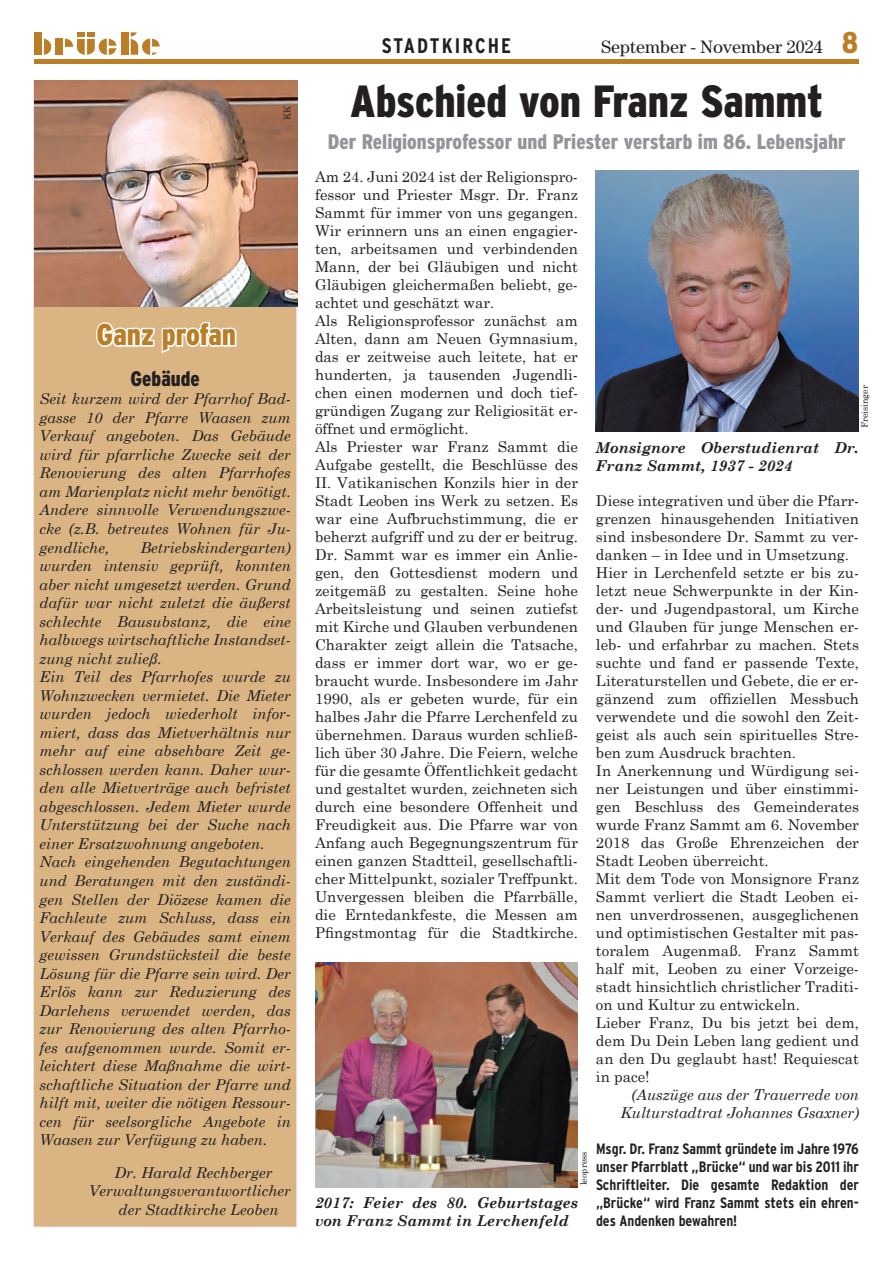
<style>
.page{position:relative;width:893px;height:1263px;background:#fff}
.page>*{position:absolute;margin:0;border:0;box-sizing:border-box;transform-origin:0 0}
.t1{font:900 condensed 45px "Interstate";color:#231f20}
.t2{font:900 condensed 30px "Interstate";color:#bb7e27}
.t3{font:900 condensed 21px "Interstate";color:#939598}
.t4{font:700 condensed 21px "Interstate";color:#231f20}
.t5{font:900 condensed 21px "Interstate";color:#231f20}
.t6{font:18px "Century LT";color:#231f20}
.t7{font:700 condensed 18px "Interstate";color:#231f20}
.t8{font:15px/18px "Century Schoolbook";color:#231f20}
.t9{font:italic 15px/18.6px "Century Schoolbook";color:#231f20;text-align:justify}
.t10{font:700 condensed 15px/18px "Interstate";color:#231f20;text-align:justify}
.t11{font:italic 700 15px/18px "Century Schoolbook";color:#231f20}
.t12{font:9px "Century Schoolbook";color:#231f20}
.s1{font-family:"Interstate";font-weight:900;font-stretch:condensed;font-size:30px;color:#bb7e27}
</style>
<div class="page">
<div style="left:34px;top:59px;width:825px;height:5px;background:#bb7e27"></div>
<div style="left:34px;top:32px;width:8px;height:23px;background:#bb7e27"></div>
<div style="left:121px;top:32px;width:7px;height:23px;background:#bb7e27"></div>
<div style="left:55px;top:38px;width:8px;height:17px;background:#bb7e27"></div>
<svg style="left:65px;top:32px;width:51px;height:23px"></svg>
<svg style="left:44px;top:38px;width:7px;height:17px"></svg>
<svg style="left:131px;top:32px;width:29px;height:23px"></svg>
<div style="left:33px;top:81px;width:264px;height:1146px;background:#dab583;border:1px solid #eeecf5"></div>
<img style="left:34px;top:81px;width:263px;height:226px">
<svg style="left:96px;top:321px;width:141px;height:32px"></svg>
<svg style="left:595px;top:170px;width:254px;height:20px"></svg>
<img style="left:315px;top:963px;width:263px;height:224px">
<img style="left:596px;top:171px;width:263px;height:260px">
<p class="t12" style="left:282px;top:120px;width:16px;rotate:-90deg">KK</p>
<h2 class="t2" style="left:97px;top:318px;width:141px">Ganz profan</h2>
<h3 class="t5" style="left:131px;top:367px;width:71px">Gebäude</h3>
<p class="t9" style="left:40px;top:389px;width:253px">Seit kurzem wird der Pfarrhof Bad&shy;gasse 10 der Pfarre Waasen zum Verkauf angeboten. Das Gebäude wird für pfarrliche Zwecke seit der Renovierung des alten Pfarrhofes am Marienplatz nicht mehr benötigt.<br>Andere sinnvolle Verwendungszwe&shy;cke (z.B. betreutes Wohnen für Ju&shy;gendliche,</p>
<p class="t9" style="left:40px;top:538px;width:253px;text-align:left;text-indent:101px">Betriebskindergarten) wurden intensiv geprüft, konnten aber nicht umgesetzt werden. Grund dafür war nicht zuletzt die äußerst schlechte Bausubstanz, die eine halbwegs wirtschaftliche Instandset&shy;zung nicht zuließ.<br>Ein Teil des Pfarrhofes wurde zu Wohnzwecken vermietet. Die Mieter wurden jedoch wiederholt infor&shy;miert, dass das Mietverhältnis nur mehr auf eine absehbare Zeit ge&shy;schlossen werden kann. Daher wur&shy;den alle Mietverträge auch befristet abgeschlossen. Jedem Mieter wurde Unterstützung bei der Suche nach einer Ersatzwohnung angeboten.<br>Nach eingehenden Begutachtungen und Beratungen mit den zuständi&shy;gen Stellen der Diözese kamen die Fachleute zum Schluss, dass ein Verkauf des Gebäudes samt einem gewissen Grundstücksteil die beste Lösung für die Pfarre sein wird. Der Erlös kann zur Reduzierung des Darlehens verwendet werden, das zur Renovierung des alten Pfarrho&shy;fes aufgenommen wurde. Somit er&shy;leichtert diese Maßnahme die wirt&shy;schaftliche Situation der Pfarre und hilft mit, weiter die nötigen Ressour&shy;cen für seelsorgliche Angebote in Waasen zur Verfügung zu haben.</p>
<p class="t9" style="left:114px;top:1163px;width:160px">Dr. Harald Rechberger</p>
<p class="t9" style="left:89px;top:1181px;width:203px">Verwaltungsverantwortlicher</p>
<p class="t9" style="left:119px;top:1200px;width:161px">der Stadtkirche Leoben</p>
<p class="t7" style="left:431px;top:38px;width:33px">XXX</p>
<p class="t6" style="left:601px;top:37px;width:258px">September - November 2024 <span class="s1">8</span></p>
<h3 class="t4" style="left:382px;top:34px;width:131px">stadtkirche</h3>
<h1 class="t1" style="left:350px;top:76px;width:475px">Abschied von Franz Sammt</h1>
<h3 class="t3" style="left:328px;top:130px;width:519px">Der Religionsprofessor und Priester verstarb im 86. Lebensjahr</h3>
<p class="t8" style="left:315px;top:167px;width:264px">Am 24. Juni 2024 ist der Religionspro&shy;fessor und Priester Msgr. Dr. Franz Sammt für immer von uns gegangen.<br>Wir erinnern uns an einen engagier&shy;ten, arbeitsamen und verbindenden Mann, der bei Gläubigen und nicht Gläubigen gleichermaßen beliebt, ge&shy;achtet und geschätzt war.<br>Als Religionsprofessor zunächst am Alten, dann am Neuen Gymnasium, das er zeitweise auch leitete, hat er hunderten, ja tausenden Jugendli&shy;chen einen modernen und doch tief&shy;gründigen Zugang zur Religiosität er&shy;öffnet und ermöglicht.<br>Als Priester war Franz Sammt die Aufgabe gestellt, die Beschlüsse des II. Vatikanischen Konzils hier in der Stadt Leoben ins Werk zu setzen. Es war eine Aufbruchstimmung, die er beherzt aufgriff und zu der er beitrug.<br>Dr. Sammt war es immer ein Anlie&shy;gen, den Gottesdienst modern und zeitgemäß zu gestalten. Seine hohe Arbeitsleistung und seinen zutiefst mit Kirche und Glauben verbundenen Charakter zeigt allein die Tatsache, dass er immer dort war, wo er ge&shy;braucht wurde. Insbesondere im Jahr 1990, als er gebeten wurde, für ein halbes Jahr die Pfarre Lerchenfeld zu übernehmen. Daraus wurden schließ&shy;lich über 30 Jahre. Die Feiern, welche für die gesamte Öffentlichkeit gedacht und gestaltet wurden, zeichneten sich durch eine besondere Offenheit und Freudigkeit aus. Die Pfarre war von Anfang auch Begegnungszentrum für einen ganzen Stadtteil, gesellschaftli&shy;cher Mittelpunkt, sozialer Treffpunkt.<br>Unvergessen bleiben die Pfarrbälle, die Erntedankfeste, die Messen am Pfingstmontag für die Stadtkirche.</p>
<p class="t12" style="left:859px;top:428px;width:45px;rotate:-90deg">Freisinger</p>
<p class="t11" style="left:596px;top:438px;width:264px">Monsignore Oberstudienrat Dr.<br>Franz Sammt, 1937 - 2024</p>
<p class="t8" style="left:596px;top:491px;width:264px">Diese integrativen und über die Pfarr&shy;grenzen hinausgehenden Initiativen sind insbesondere Dr. Sammt zu ver&shy;danken – in Idee und in Umsetzung.<br>Hier in Lerchenfeld setzte er bis zu&shy;letzt neue Schwerpunkte in der Kin&shy;der- und Jugendpastoral, um Kirche und Glauben für junge Menschen er&shy;leb- und erfahrbar zu machen. Stets suchte und fand er passende Texte, Literaturstellen und Gebete, die er er&shy;gänzend zum offiziellen Messbuch verwendete und die sowohl den Zeit&shy;geist als auch sein spirituelles Stre&shy;ben zum Ausdruck brachten.<br>In Anerkennung und Würdigung sei&shy;ner Leistungen und über einstimmi&shy;gen Beschluss des Gemeinderates wurde Franz Sammt am 6. November 2018 das Große Ehrenzeichen der Stadt Leoben überreicht.<br>Mit dem Tode von Monsignore Franz Sammt verliert die Stadt Leoben ei&shy;nen unverdrossenen, ausgeglichenen und optimistischen Gestalter mit pas&shy;toralem Augenmaß. Franz Sammt half mit, Leoben zu einer Vorzeige&shy;stadt hinsichtlich christlicher Traditi&shy;on und Kultur zu entwickeln.<br>Lieber Franz, Du bis jetzt bei dem, dem Du Dein Leben lang gedient und an den Du geglaubt hast! Requiescat in pace!</p>
<p class="t9" style="left:621px;top:1085px;width:240px;line-height:18px;text-align:right">(Auszüge aus der Trauerrede von<br>Kulturstadtrat Johannes Gsaxner)</p>
<p class="t10" style="left:596px;top:1140px;width:264px">Msgr. Dr. Franz Sammt gründete im Jahre 1976 unser Pfarrblatt „Brücke“ und war bis 2011 ihr Schriftleiter. Die gesamte Redaktion der „Brücke“ wird Franz Sammt stets ein ehren&shy;des Andenken bewahren!</p>
<p class="t12" style="left:578px;top:1185px;width:35px;rotate:-90deg">leopress</p>
<p class="t11" style="left:315px;top:1193px;width:264px">2017: Feier des 80. Geburtstages von Franz Sammt in Lerchenfeld</p>
</div>
